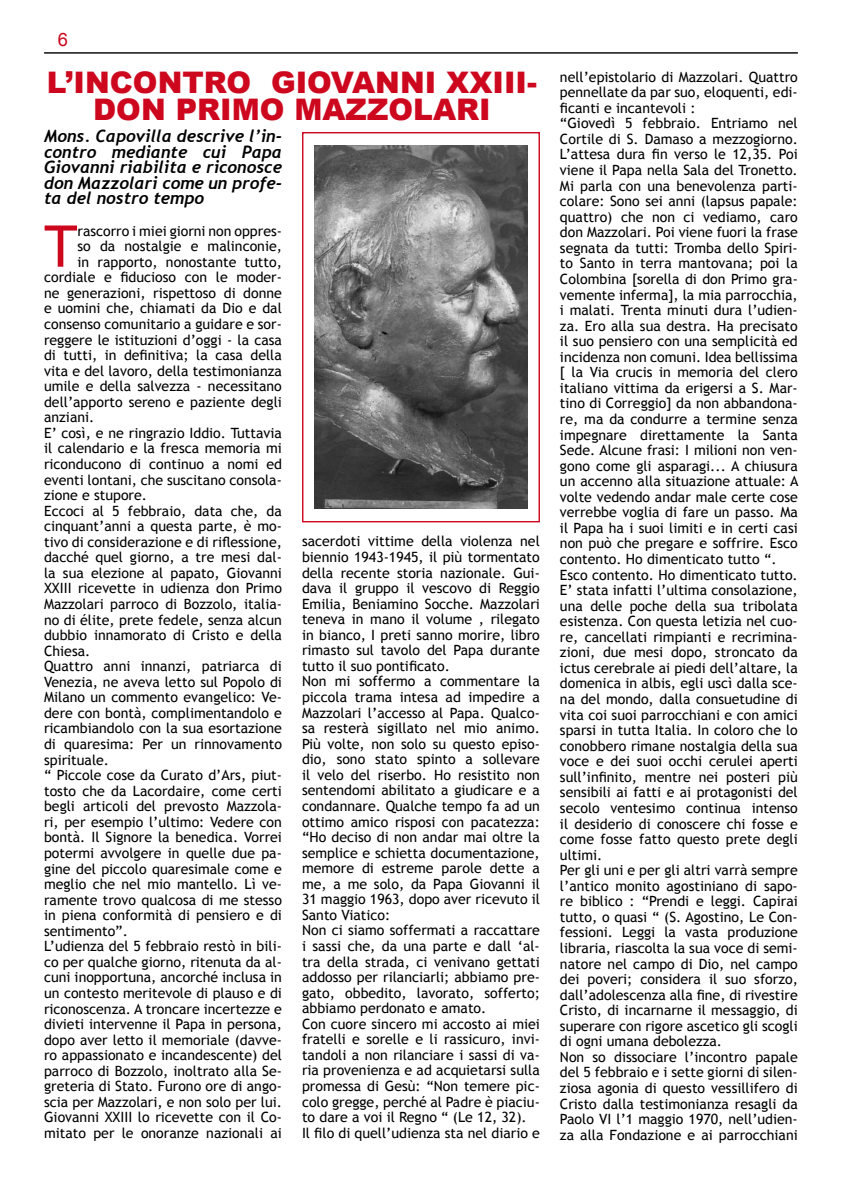
<style>
.page{position:relative;width:842px;height:1191px;background:#fff}
.page>*{position:absolute;margin:0;border:0;box-sizing:border-box;transform-origin:0 0}
.t1{font:57.6px "Trebuchet MS";color:#cd071e}
.t2{font:900 29.7px/26.9px "Arial";color:#cd071e;text-align:center}
.t3{font:18.4px "Arial";color:#cd071e}
.t4{font:italic 700 17px/15.6px "Trebuchet";color:#000;text-align:justify}
.t5{font:14.1px/15.6px "Trebuchet MS";color:#000}
</style>
<div class="page">
<hr style="left:44px;top:52px;width:754px;height:2px;background:#000">
<div style="left:302px;top:132px;width:238px;height:390px;border:1px solid #cd071e"></div>
<img style="left:314px;top:145px;width:214px;height:364px">
<h3 class="t3" style="left:58px;top:33px;width:12px">6</h3>
<h2 class="t2" style="left:47px;top:69px;width:492px">L’INCONTRO GIOVANNI XXIII-<br>DON PRIMO MAZZOLARI</h2>
<p class="t4" style="left:44px;top:130px;width:239px">Mons. Capovilla descrive l’in&shy;contro mediante cui Papa Giovanni riabilita e riconosce don Mazzolari come un profe&shy;ta del nostro tempo</p>
<h1 class="t1" style="left:44px;top:224px;width:35px">T</h1>
<p class="t5" style="left:78px;top:224px;width:206px">rascorro i miei giorni non oppres-</p>
<p class="t5" style="left:78px;top:240px;width:206px">so da nostalgie e malinconie,</p>
<p class="t5" style="left:78px;top:255px;width:206px">in rapporto, nonostante tutto,</p>
<p class="t5" style="left:44px;top:271px;width:239px">cordiale e fiducioso con le moder-</p>
<p class="t5" style="left:44px;top:286px;width:239px">ne generazioni, rispettoso di donne</p>
<p class="t5" style="left:44px;top:302px;width:239px">e uomini che, chiamati da Dio e dal</p>
<p class="t5" style="left:44px;top:317px;width:239px">consenso comunitario a guidare e sor-</p>
<p class="t5" style="left:44px;top:333px;width:239px">reggere le istituzioni d’oggi - la casa</p>
<p class="t5" style="left:44px;top:349px;width:239px">di tutti, in definitiva; la casa della</p>
<p class="t5" style="left:44px;top:364px;width:239px">vita e del lavoro, della testimonianza</p>
<p class="t5" style="left:44px;top:380px;width:239px">umile e della salvezza - necessitano</p>
<p class="t5" style="left:44px;top:395px;width:239px">dell’apporto sereno e paziente degli</p>
<p class="t5" style="left:44px;top:411px;width:52px">anziani.</p>
<p class="t5" style="left:44px;top:426px;width:239px">E’ così, e ne ringrazio Iddio. Tuttavia</p>
<p class="t5" style="left:44px;top:442px;width:239px">il calendario e la fresca memoria mi</p>
<p class="t5" style="left:44px;top:457px;width:239px">riconducono di continuo a nomi ed</p>
<p class="t5" style="left:44px;top:473px;width:239px">eventi lontani, che suscitano consola-</p>
<p class="t5" style="left:44px;top:489px;width:104px">zione e stupore.</p>
<p class="t5" style="left:44px;top:504px;width:239px">Eccoci al 5 febbraio, data che, da</p>
<p class="t5" style="left:44px;top:520px;width:239px">cinquant’anni a questa parte, è mo-</p>
<p class="t5" style="left:44px;top:535px;width:239px">tivo di considerazione e di riflessione,</p>
<p class="t5" style="left:44px;top:551px;width:239px">dacché quel giorno, a tre mesi dal-</p>
<p class="t5" style="left:44px;top:566px;width:239px">la sua elezione al papato, Giovanni</p>
<p class="t5" style="left:44px;top:582px;width:239px">XXIII ricevette in udienza don Primo</p>
<p class="t5" style="left:44px;top:597px;width:239px">Mazzolari parroco di Bozzolo, italia-</p>
<p class="t5" style="left:44px;top:613px;width:239px">no di élite, prete fedele, senza alcun</p>
<p class="t5" style="left:44px;top:629px;width:239px">dubbio innamorato di Cristo e della</p>
<p class="t5" style="left:44px;top:644px;width:48px">Chiesa.</p>
<p class="t5" style="left:44px;top:660px;width:239px">Quattro anni innanzi, patriarca di</p>
<p class="t5" style="left:44px;top:675px;width:239px">Venezia, ne aveva letto sul Popolo di</p>
<p class="t5" style="left:44px;top:691px;width:239px">Milano un commento evangelico: Ve-</p>
<p class="t5" style="left:44px;top:706px;width:239px">dere con bontà, complimentandolo e</p>
<p class="t5" style="left:44px;top:722px;width:239px">ricambiandolo con la sua esortazione</p>
<p class="t5" style="left:44px;top:738px;width:239px">di quaresima: Per un rinnovamento</p>
<p class="t5" style="left:44px;top:753px;width:66px">spirituale.</p>
<p class="t5" style="left:44px;top:769px;width:239px">“ Piccole cose da Curato d’Ars, piut-</p>
<p class="t5" style="left:44px;top:784px;width:239px">tosto che da Lacordaire, come certi</p>
<p class="t5" style="left:44px;top:800px;width:239px">begli articoli del prevosto Mazzola-</p>
<p class="t5" style="left:44px;top:815px;width:239px">ri, per esempio l’ultimo: Vedere con</p>
<p class="t5" style="left:44px;top:831px;width:239px">bontà. Il Signore la benedica. Vorrei</p>
<p class="t5" style="left:44px;top:846px;width:239px">potermi avvolgere in quelle due pa-</p>
<p class="t5" style="left:44px;top:862px;width:239px">gine del piccolo quaresimale come e</p>
<p class="t5" style="left:44px;top:878px;width:239px">meglio che nel mio mantello. Lì ve-</p>
<p class="t5" style="left:44px;top:893px;width:239px">ramente trovo qualcosa di me stesso</p>
<p class="t5" style="left:44px;top:909px;width:239px">in piena conformità di pensiero e di</p>
<p class="t5" style="left:44px;top:924px;width:85px">sentimento”.</p>
<p class="t5" style="left:44px;top:940px;width:239px">L’udienza del 5 febbraio restò in bili-</p>
<p class="t5" style="left:44px;top:955px;width:239px">co per qualche giorno, ritenuta da al-</p>
<p class="t5" style="left:44px;top:971px;width:239px">cuni inopportuna, ancorché inclusa in</p>
<p class="t5" style="left:44px;top:986px;width:239px">un contesto meritevole di plauso e di</p>
<p class="t5" style="left:44px;top:1002px;width:239px">riconoscenza. A troncare incertezze e</p>
<p class="t5" style="left:44px;top:1018px;width:239px">divieti intervenne il Papa in persona,</p>
<p class="t5" style="left:44px;top:1033px;width:239px">dopo aver letto il memoriale (davve-</p>
<p class="t5" style="left:44px;top:1049px;width:239px">ro appassionato e incandescente) del</p>
<p class="t5" style="left:44px;top:1064px;width:239px">parroco di Bozzolo, inoltrato alla Se-</p>
<p class="t5" style="left:44px;top:1080px;width:239px">greteria di Stato. Furono ore di ango-</p>
<p class="t5" style="left:44px;top:1095px;width:239px">scia per Mazzolari, e non solo per lui.</p>
<p class="t5" style="left:44px;top:1111px;width:239px">Giovanni XXIII lo ricevette con il Co-</p>
<p class="t5" style="left:44px;top:1127px;width:239px">mitato per le onoranze nazionali ai</p>
<p class="t5" style="left:302px;top:535px;width:239px">sacerdoti vittime della violenza nel biennio 1943-1945, il più tormentato della recente storia nazionale. Gui&shy;dava il gruppo il vescovo di Reggio Emilia, Beniamino Socche. Mazzolari teneva in mano il volume , rilegato in bianco, I preti sanno morire, libro rimasto sul tavolo del Papa durante tutto il suo pontificato.<br>Non mi soffermo a commentare la piccola trama intesa ad impedire a Mazzolari l’accesso al Papa. Qualco&shy;sa resterà sigillato nel mio animo.<br>Più volte, non solo su questo episo&shy;dio, sono stato spinto a sollevare il velo del riserbo. Ho resistito non sentendomi abilitato a giudicare e a condannare. Qualche tempo fa ad un ottimo amico risposi con pacatezza: “Ho deciso di non andar mai oltre la semplice e schietta documentazione, memore di estreme parole dette a me, a me solo, da Papa Giovanni il 31 maggio 1963, dopo aver ricevuto il Santo Viatico:<br>Non ci siamo soffermati a raccattare i sassi che, da una parte e dall ‘al&shy;tra della strada, ci venivano gettati addosso per rilanciarli; abbiamo pre&shy;gato, obbedito, lavorato, sofferto; abbiamo perdonato e amato.<br>Con cuore sincero mi accosto ai miei fratelli e sorelle e li rassicuro, invi&shy;tandoli a non rilanciare i sassi di va&shy;ria provenienza e ad acquietarsi sulla promessa di Gesù: “Non temere pic&shy;colo gregge, perché al Padre è piaciu&shy;to dare a voi il Regno “ (Le 12, 32).<br>Il filo di quell’udienza sta nel diario e</p>
<p class="t5" style="left:560px;top:70px;width:240px">nell’epistolario di Mazzolari. Quattro pennellate da par suo, eloquenti, edi&shy;ficanti e incantevoli :<br>“Giovedì 5 febbraio. Entriamo nel Cortile di S. Damaso a mezzogiorno.<br>L’attesa dura fin verso le 12,35. Poi viene il Papa nella Sala del Tronetto.<br>Mi parla con una benevolenza parti&shy;colare: Sono sei anni (lapsus papale: quattro) che non ci vediamo, caro don Mazzolari. Poi viene fuori la frase segnata da tutti: Tromba dello Spiri&shy;to Santo in terra mantovana; poi la Colombina [sorella di don Primo gra&shy;vemente inferma], la mia parrocchia, i malati. Trenta minuti dura l’udien&shy;za. Ero alla sua destra. Ha precisato il suo pensiero con una semplicità ed incidenza non comuni. Idea bellissima [ la Via crucis in memoria del clero italiano vittima da erigersi a S. Mar&shy;tino di Correggio] da non abbandona&shy;re, ma da condurre a termine senza impegnare direttamente la Santa Sede. Alcune frasi: I milioni non ven&shy;gono come gli asparagi... A chiusura un accenno alla situazione attuale: A volte vedendo andar male certe cose verrebbe voglia di fare un passo. Ma il Papa ha i suoi limiti e in certi casi non può che pregare e soffrire. Esco contento. Ho dimenticato tutto “.<br>Esco contento. Ho dimenticato tutto.<br>E’ stata infatti l’ultima consolazione, una delle poche della sua tribolata esistenza. Con questa letizia nel cuo&shy;re, cancellati rimpianti e recrimina&shy;zioni, due mesi dopo, stroncato da ictus cerebrale ai piedi dell’altare, la domenica in albis, egli uscì dalla sce&shy;na del mondo, dalla consuetudine di vita coi suoi parrocchiani e con amici sparsi in tutta Italia. In coloro che lo conobbero rimane nostalgia della sua voce e dei suoi occhi cerulei aperti sull’infinito, mentre nei posteri più sensibili ai fatti e ai protagonisti del secolo ventesimo continua intenso il desiderio di conoscere chi fosse e come fosse fatto questo prete degli ultimi.<br>Per gli uni e per gli altri varrà sempre l’antico monito agostiniano di sapo&shy;re biblico : “Prendi e leggi. Capirai tutto, o quasi “ (S. Agostino, Le Con&shy;fessioni. Leggi la vasta produzione libraria, riascolta la sua voce di semi&shy;natore nel campo di Dio, nel campo dei poveri; considera il suo sforzo, dall’adolescenza alla fine, di rivestire Cristo, di incarnarne il messaggio, di superare con rigore ascetico gli scogli di ogni umana debolezza.<br>Non so dissociare l’incontro papale del 5 febbraio e i sette giorni di silen&shy;ziosa agonia di questo vessillifero di Cristo dalla testimonianza resagli da Paolo VI l’1 maggio 1970, nell’udien&shy;za alla Fondazione e ai parrocchiani</p>
</div>
